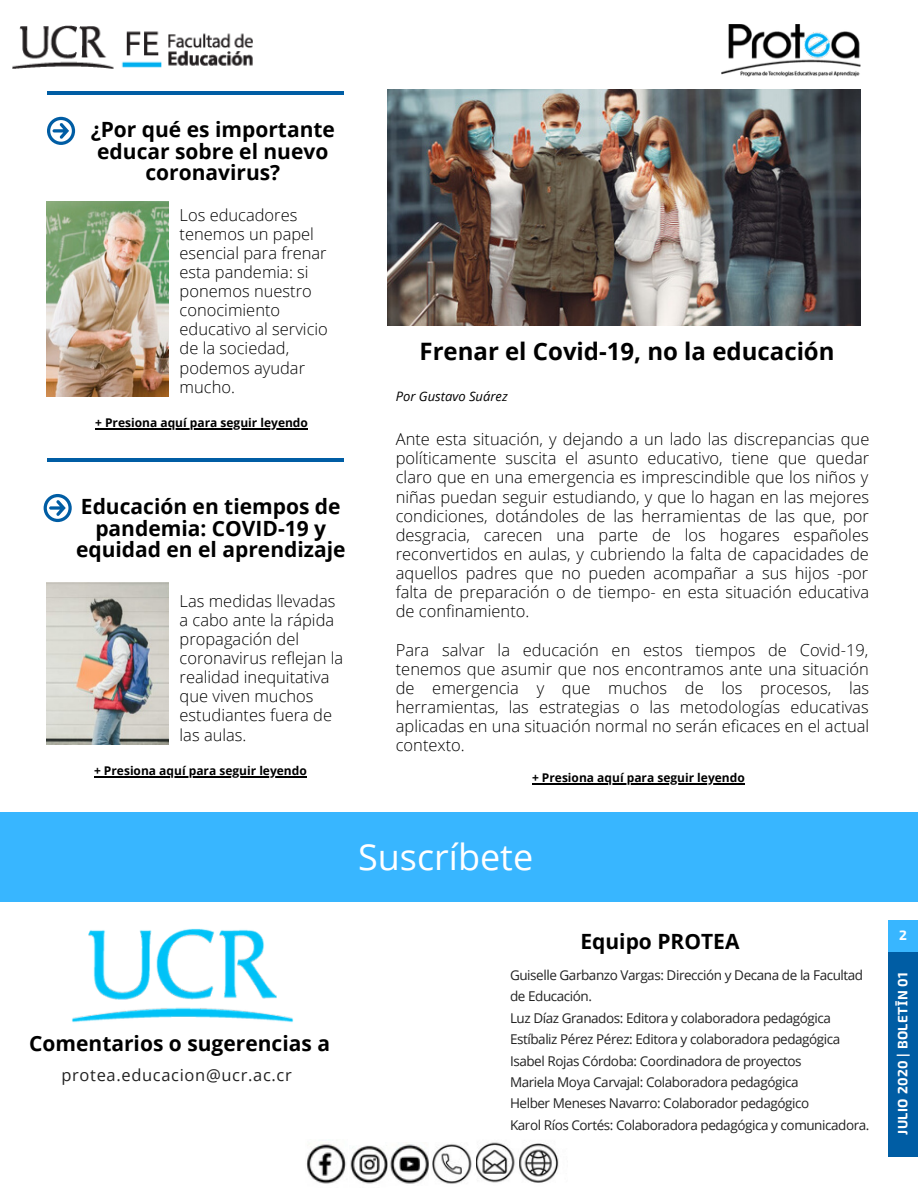
<style>
.page{position:relative;width:918px;height:1188px;background:#fff}
.page>*{position:absolute;margin:0;border:0;box-sizing:border-box;transform-origin:0 0}
.t1{font:36px "Open Sans";color:#fff}
.t2{font:700 24px "Open Sans";color:#000}
.t3{font:700 21px/21.3px "Open Sans";color:#000;text-align:center}
.t4{font:300 16.5px/19.2px "Open Sans";color:#000;text-align:justify}
.t5{font:16.5px "Open Sans";letter-spacing:.04em;color:#222}
.t6{font:700 13.65px "Exo 2";letter-spacing:.03em;color:#fff}
.t7{font:13.5px/21.3px "Open Sans";letter-spacing:-.03em;color:#222}
.t8{font:italic 13.05px "Open Sans";color:#000}
.t9{font:700 12px "Open Sans";color:#000}
.s1{font-family:"Noto Sans"}
</style>
<div class="page">
<img style="left:387px;top:90px;width:474px;height:235px">
<img style="left:47px;top:202px;width:121px;height:195px">
<svg style="left:47px;top:117px;width:28px;height:28px"></svg>
<div style="left:888px;top:920px;width:30px;height:33px;background:#38b6ff"></div>
<hr style="left:47px;top:92px;width:297px;height:3px;background:#005da4">
<img style="left:721px;top:24px;width:140px;height:52px">
<img style="left:12px;top:25px;width:241px;height:44px">
<div style="left:0;top:812px;width:918px;height:89px;background:#38b6ff"></div>
<div style="left:888px;top:953px;width:30px;height:204px;background:#005da4"></div>
<img style="left:306px;top:1139px;width:41px;height:45px">
<img style="left:387px;top:1144px;width:41px;height:40px">
<img style="left:350px;top:1145px;width:37px;height:39px">
<img style="left:519px;top:1143px;width:40px;height:40px">
<img style="left:476px;top:1142px;width:39px;height:41px">
<img style="left:432px;top:1144px;width:40px;height:40px">
<img style="left:47px;top:582px;width:121px;height:162px">
<svg style="left:44px;top:494px;width:28px;height:28px"></svg>
<hr style="left:47px;top:459px;width:297px;height:3px;background:#005da4">
<img style="left:72px;top:929px;width:221px;height:94px">
<hr style="left:95px;top:428px;width:213px;height:2px;background:#000">
<hr style="left:94px;top:776px;width:213px;height:1px;background:#000">
<hr style="left:532px;top:783px;width:213px;height:1px;background:#000">
<p class="t3" style="left:91px;top:118px;width:246px">¿Por qué es importante educar sobre el nuevo coronavirus?</p>
<p class="t4" style="left:180px;top:205px;width:150px;text-align:left">Los educadores tenemos un papel esencial para frenar esta pandemia: si ponemos nuestro conocimiento educativo al servicio de la sociedad, podemos ayudar mucho.</p>
<p class="t9" style="left:95px;top:415px;width:214px">+ Presiona aquí para seguir leyendo</p>
<p class="t3" style="left:76px;top:496px;width:271px">Educación en tiempos de pandemia: COVID-19 y equidad en el aprendizaje</p>
<p class="t4" style="left:180px;top:591px;width:165px;text-align:left">Las medidas llevadas a cabo ante la rápida propagación del coronavirus reflejan la realidad inequitativa que viven muchos estudiantes fuera de las aulas.</p>
<p class="t9" style="left:94px;top:762px;width:214px">+ Presiona aquí para seguir leyendo</p>
<h2 class="t2" style="left:420px;top:335px;width:417px">Frenar el Covid-19, no la educación</h2>
<p class="t8" style="left:396px;top:387px;width:114px">Por Gustavo Suárez</p>
<p class="t4" style="left:396px;top:429px;width:475px">Ante esta situación, y dejando a un lado las discrepancias que políticamente suscita el asunto educativo, tiene que quedar claro que en una emergencia es imprescindible que los niños y niñas puedan seguir estudiando, y que lo hagan en las mejores condiciones, dotándoles de las herramientas de las que, por desgracia, carecen una parte de los hogares españoles reconvertidos en aulas, y cubriendo la falta de capacidades de aquellos padres que no pueden acompañar a sus hijos -por falta de preparación o de tiempo- en esta situación educativa de confinamiento.</p>
<p class="t4" style="left:396px;top:640px;width:475px">Para salvar la educación en estos tiempos de Covid-19, tenemos que asumir que nos encontramos ante una situación de emergencia y que muchos de los procesos, las herramientas, las estrategias o las metodologías educativas aplicadas en una situación normal no serán eficaces en el actual contexto.</p>
<p class="t9" style="left:532px;top:769px;width:214px">+ Presiona aquí para seguir leyendo</p>
<h1 class="t1" style="left:358px;top:832px;width:176px">Suscríbete</h1>
<p class="t3" style="left:29px;top:1032px;width:302px">Comentarios o sugerencias a</p>
<p class="t5" style="left:61px;top:1064px;width:232px">protea.educacion@ucr.ac.cr</p>
<p class="t3" style="left:580px;top:931px;width:161px">Equipo PROTEA</p>
<p class="t7" style="left:510px;top:964px;width:361px">Guiselle Garbanzo Vargas: Dirección y Decana de la Facultad de Educación.<br>Luz Díaz Granados: Editora y colaboradora pedagógica Estíbaliz Pérez Pérez: Editora y colaboradora pedagógica Isabel Rojas Córdoba: Coordinadora de proyectos<br>Mariela Moya Carvajal: Colaboradora pedagógica<br>Helber Meneses Navarro: Colaborador pedagógico<br>Karol Ríos Cortés: Colaboradora pedagógica y comunicadora.</p>
<p class="t6" style="left:899px;top:927px;width:9px">2</p>
<p class="t6" style="left:894px;top:1135px;width:164px;rotate:-90deg">JULIO 2020 | BOLET<span class="s1">Ī</span>N 01</p>
</div>
